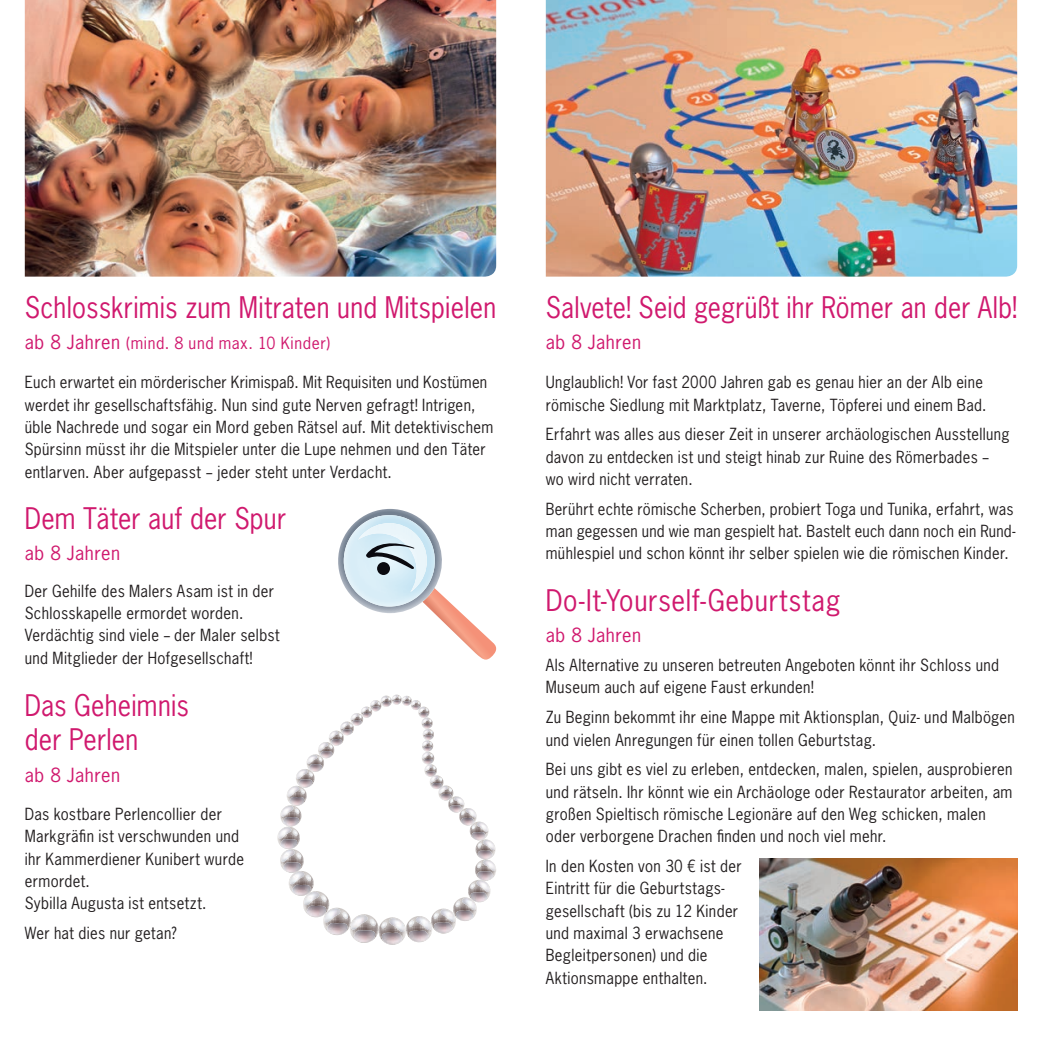
<style>
.page{position:relative;width:1042px;height:1042px;background:#fff}
.page>*{position:absolute;margin:0;border:0;box-sizing:border-box;transform-origin:0 0}
.t1{font:28px/33.6px "News Gothic Std";letter-spacing:.01em;color:#d0196e;scale:.93 1}
.t2{font:28px "News Gothic Std";letter-spacing:.01em;color:#d0196e;scale:.92 1}
.t3{font:28px "News Gothic Std";letter-spacing:.01em;color:#d0196e;scale:.96 1}
.t4{font:18.38px "News Gothic Std";letter-spacing:.035em;color:#d0196e}
.t5{font:15.75px/22.4px "News Gothic Std";letter-spacing:.025em;color:#231f20;scale:.95 1}
.t6{font:15.75px/22.4px "News Gothic Std";letter-spacing:.025em;color:#231f20;scale:.94 1}
.t7{font:15.75px "News Gothic Std";letter-spacing:.04em;color:#d0196e}
.s1{font-size:18.38px}
</style>
<div class="page">
<svg style="left:277px;top:694px;width:219px;height:251px"></svg>
<svg style="left:338px;top:509px;width:159px;height:150px"></svg>
<div style="left:377px;top:562px;width:13px;height:13px;background:#0a0a10;border-radius:50%"></div>
<img style="left:25px;top:0;width:471px;height:277px">
<img style="left:546px;top:0;width:471px;height:277px">
<img style="left:759px;top:858px;width:258px;height:153px">
<h1 class="t1" style="left:25px;top:290px;width:508px">Schlosskrimis zum Mitraten und Mitspielen</h1>
<p class="t7" style="left:25px;top:333px;width:307px"><span class="s1">ab 8 Jahren</span> (mind. 8 und max. 10 Kinder)</p>
<p class="t5" style="left:25px;top:371px;width:495px">Euch erwartet ein mörderischer Krimispaß. Mit Requisiten und Kostümen werdet ihr gesellschaftsfähig. nun sind gute nerven gefragt! Intrigen, üble nachrede und sogar ein Mord geben Rätsel auf. Mit detektivischem Spürsinn müsst ihr die Mitspieler unter die Lupe nehmen und den Täter entlarven. Aber aufgepasst − jeder steht unter Verdacht.</p>
<h1 class="t1" style="left:25px;top:501px;width:282px">Dem Täter auf der Spur</h1>
<p class="t4" style="left:25px;top:541px;width:97px">ab 8 Jahren</p>
<p class="t5" style="left:25px;top:579px;width:270px">Der Gehilfe des Malers Asam ist in der Schlosskapelle ermordet worden.<br>Verdächtig sind viele − der Maler selbst und Mitglieder der Hofgesellschaft!</p>
<h1 class="t1" style="left:25px;top:689px;width:178px">Das Geheimnis der Perlen</h1>
<p class="t4" style="left:25px;top:763px;width:97px">ab 8 Jahren</p>
<p class="t5" style="left:25px;top:802px;width:232px">Das kostbare Perlencollier der<br>Markgräfin ist verschwunden und ihr Kammerdiener Kunibert wurde ermordet.<br>Sybilla Augusta ist entsetzt.</p>
<p class="t5" style="left:25px;top:922px;width:161px">Wer hat dies nur getan?</p>
<h1 class="t2" style="left:546px;top:289px;width:514px">Salvete! Seid gegrüßt ihr Römer an der Alb!</h1>
<p class="t4" style="left:546px;top:331px;width:97px">ab 8 Jahren</p>
<p class="t6" style="left:546px;top:371px;width:470px">Unglaublich! Vor fast 2000 Jahren gab es genau hier an der Alb eine römische Siedlung mit Marktplatz, Taverne, Töpferei und einem Bad.</p>
<p class="t6" style="left:546px;top:423px;width:495px">Erfahrt was alles aus dieser Zeit in unserer archäologischen Ausstellung davon zu entdecken ist und steigt hinab zur Ruine des Römerbades − wo wird nicht verraten.</p>
<p class="t6" style="left:546px;top:497px;width:501px;text-align:justify">Berührt echte römische Scherben, probiert Toga und Tunika, erfahrt, was man gegessen und wie man gespielt hat. Bastelt euch dann noch ein Rund&shy;mühlespiel und schon könnt ihr selber spielen wie die römischen Kinder.</p>
<h1 class="t3" style="left:546px;top:582px;width:308px">Do-It-Yourself-Geburtstag</h1>
<p class="t4" style="left:546px;top:623px;width:97px">ab 8 Jahren</p>
<p class="t5" style="left:546px;top:654px;width:479px">Als Alternative zu unseren betreuten Angeboten könnt ihr Schloss und<br>Museum auch auf eigene Faust erkunden!</p>
<p class="t5" style="left:546px;top:706px;width:495px">Zu Beginn bekommt ihr eine Mappe mit Aktionsplan, Quiz- und Malbögen und vielen Anregungen für einen tollen Geburtstag.</p>
<p class="t5" style="left:546px;top:758px;width:493px">Bei uns gibt es viel zu erleben, entdecken, malen, spielen, ausprobieren und rätseln. Ihr könnt wie ein Archäologe oder Restaurator arbeiten, am großen Spieltisch römische Legionäre auf den Weg schicken, malen oder verborgene Drachen finden und noch viel mehr.</p>
<p class="t5" style="left:546px;top:855px;width:208px">In den Kosten von 30 € ist der<br>Eintritt für die Geburtstags&shy;gesellschaft (bis zu 12 Kinder und maximal 3 erwachsene<br>Begleitpersonen) und die<br>Aktionsmappe enthalten.</p>
</div>
